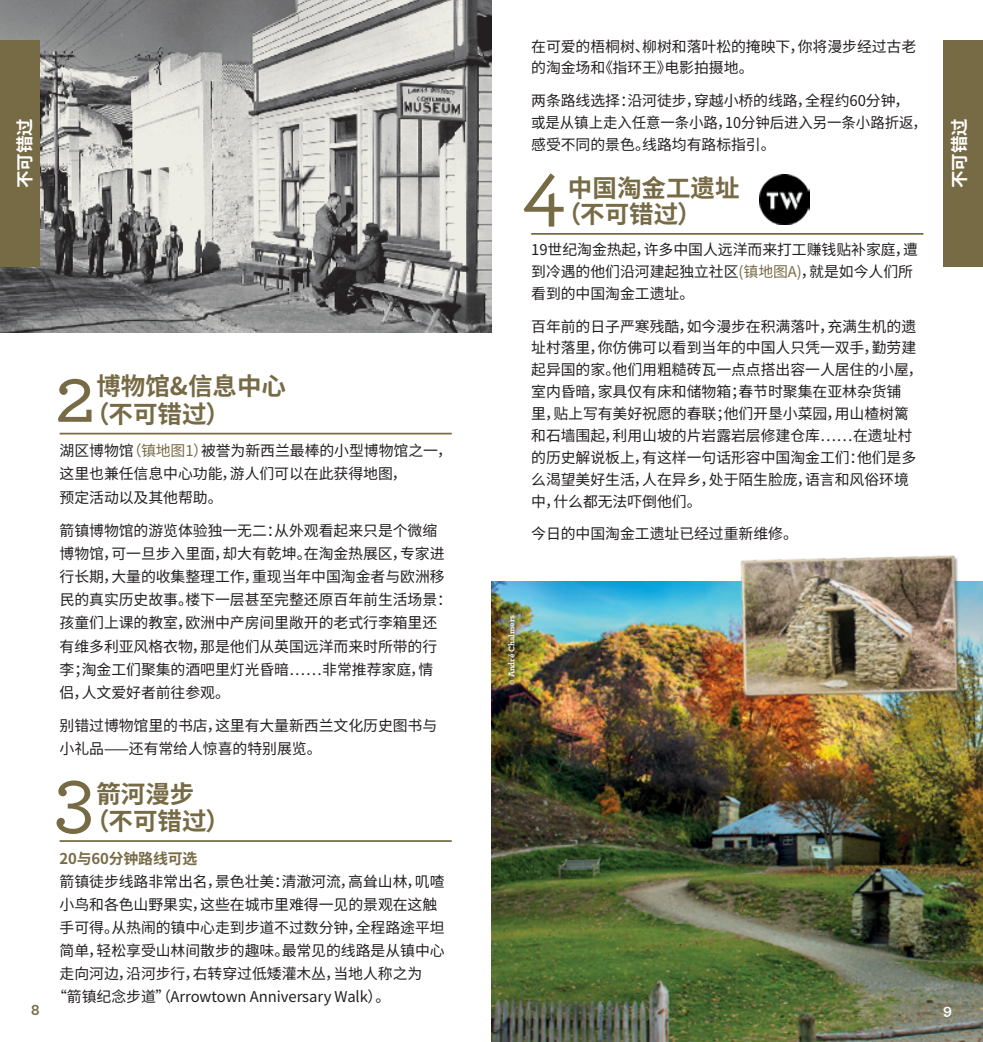
<style>
.page{position:relative;width:983px;height:1042px;background:#fff}
.page>*{position:absolute;margin:0;border:0;box-sizing:border-box;transform-origin:0 0}
.Body{font:500 83.3px "Archer Pro";color:#776b46}
.Intrio_Subhead{font:700 24.5px/27.5px "Noto Sans CJ Ksc";color:#776b46}
.Section_Titles{font:700 17.5px "Noto Sans CJ Ksc";color:#fff}
.t1{font:700 15.75px "Archer Pro";color:#776b46}
.t2{font:700 15.75px "Archer Pro";color:#fff}
.Body-2{font:14.88px/21.9px "Noto Sans CJ Ksc";letter-spacing:-.005em;color:#231f20}
.Body-3{font:700 14.88px "Noto Sans CJ Ksc";letter-spacing:-.01em;color:#776b46}
.Photo_Caption{font:700 8.75px "Archer Pro";letter-spacing:-.01em;color:#fff}
.s1{color:#776b46}
</style>
<div class="page">
<img style="left:0;top:0;width:491px;height:332px">
<hr style="left:60px;top:433px;width:391px;height:1px;background:#776b46">
<hr style="left:60px;top:840px;width:391px;height:2px;background:#776b46">
<img style="left:491px;top:581px;width:491px;height:461px">
<hr style="left:531px;top:233px;width:392px;height:2px;background:#776b46">
<div style="left:0;top:40px;width:40px;height:226px;background:#776b46"></div>
<div style="left:943px;top:40px;width:39px;height:226px;background:#776b46"></div>
<img style="left:759px;top:174px;width:50px;height:50px">
<img style="left:720px;top:555px;width:262px;height:169px">
<svg style="left:502px;top:610px;width:17px;height:80px"></svg>
<p class="Body-2" style="left:531px;top:35px;width:386px">在可爱的梧桐树、柳树和落叶松的掩映下，你将漫步经过古老的淘金场和《指环王》电影拍摄地。</p>
<p class="Body-2" style="left:531px;top:90px;width:397px">两条路线选择：沿河徒步，穿越小桥的线路，全程约60分钟，或是从镇上走入任意一条小路，10分钟后进入另一条小路折返，感受不同的景色。线路均有路标指引。</p>
<p class="Intrio_Subhead" style="left:556px;top:175px;width:184px;line-height:26.2px;text-indent:11px">中国淘金工遗址（不可错过）</p>
<p class="Body-2" style="left:531px;top:239px;width:388px">19世纪淘金热起，许多中国人远洋而来打工赚钱贴补家庭，遭到冷遇的他们沿河建起独立社区<span class="s1">(镇地图A)</span>，就是如今人们所看到的中国淘金工遗址。</p>
<p class="Body-2" style="left:531px;top:315px;width:393px">百年前的日子严寒残酷，如今漫步在积满落叶，充满生机的遗址村落里，你仿佛可以看到当年的中国人只凭一双手，勤劳建起异国的家。他们用粗糙砖瓦一点点搭出容一人居住的小屋，室内昏暗，家具仅有床和储物箱；春节时聚集在亚林杂货铺<br>里，贴上写有美好祝愿的春联；他们开垦小菜园，用山楂树篱和石墙围起，利用山坡的片岩露岩层修建仓库……在遗址村的历史解说板上，有这样一句话形容中国淘金工们：他们是多么渴望美好生活，人在异乡，处于陌生脸庞，语言和风俗环境中，什么都无法吓倒他们。</p>
<p class="Body-2" style="left:531px;top:523px;width:268px">今日的中国淘金工遗址已经过重新维修。</p>
<p class="Section_Titles" style="left:15px;top:188px;width:71px;rotate:-90deg">不可错过</p>
<p class="Section_Titles" style="left:949px;top:188px;width:71px;rotate:-90deg">不可错过</p>
<p class="Body" style="left:522px;top:129px;width:44px">4</p>
<p class="Intrio_Subhead" style="left:85px;top:373px;width:202px;text-indent:11px">博物馆&amp;信息中心（不可错过）</p>
<p class="Body-2" style="left:60px;top:440px;width:394px;line-height:23.1px">湖区博物馆<span class="s1">（镇地图1）</span>被誉为新西兰最棒的小型博物馆之一，这里也兼任信息中心功能，游人们可以在此获得地图，<br>预定活动以及其他帮助。</p>
<p class="Body-2" style="left:60px;top:519px;width:394px;line-height:23.1px">箭镇博物馆的游览体验独一无二：从外观看起来只是个微缩博物馆，可一旦步入里面，却大有乾坤。在淘金热展区，专家进行长期，大量的收集整理工作，重现当年中国淘金者与欧洲移民的真实历史故事。楼下一层甚至完整还原百年前生活场景：孩童们上课的教室，欧洲中产房间里敞开的老式行李箱里还有维多利亚风格衣物，那是他们从英国远洋而来时所带的行李；淘金工们聚集的酒吧里灯光昏暗……非常推荐家庭，情<br>侣，人文爱好者前往参观。</p>
<p class="Body-2" style="left:60px;top:714px;width:379px;line-height:23.1px">别错过博物馆里的书店，这里有大量新西兰文化历史图书与小礼品——还有常给人惊喜的特别展览。</p>
<p class="Intrio_Subhead" style="left:85px;top:780px;width:146px;text-indent:11px">箭河漫步<br>（不可错过）</p>
<p class="Body-3" style="left:60px;top:850px;width:139px">20与60分钟路线可选</p>
<p class="Body-2" style="left:60px;top:871px;width:386px">箭镇徒步线路非常出名，景色壮美：清澈河流，高耸山林，叽喳</p>
<p class="Body-2" style="left:60px;top:894px;width:379px">小鸟和各色山野果实，这些在城市里难得一见的景观在这触</p>
<p class="Body-2" style="left:60px;top:917px;width:386px">手可得。从热闹的镇中心走到步道不过数分钟，全程路途平坦</p>
<p class="Body-2" style="left:60px;top:940px;width:386px">简单，轻松享受山林间散步的趣味。最常见的线路是从镇中心</p>
<p class="Body-2" style="left:60px;top:963px;width:364px">走向河边，沿河步行，右转穿过低矮灌木丛，当地人称之为</p>
<p class="Body-2" style="left:52px;top:986px;width:339px">“箭镇纪念步道”（Arrowtown Anniversary Walk）。</p>
<p class="Body" style="left:55px;top:334px;width:43px">2</p>
<p class="Photo_Caption" style="left:504px;top:685px;width:71px;rotate:-90deg">© André Chalmers</p>
<p class="Body" style="left:54px;top:736px;width:42px">3</p>
<p class="t1" style="left:31px;top:997px;width:10px">8</p>
<p class="t2" style="left:943px;top:997px;width:10px">9</p>
</div>
